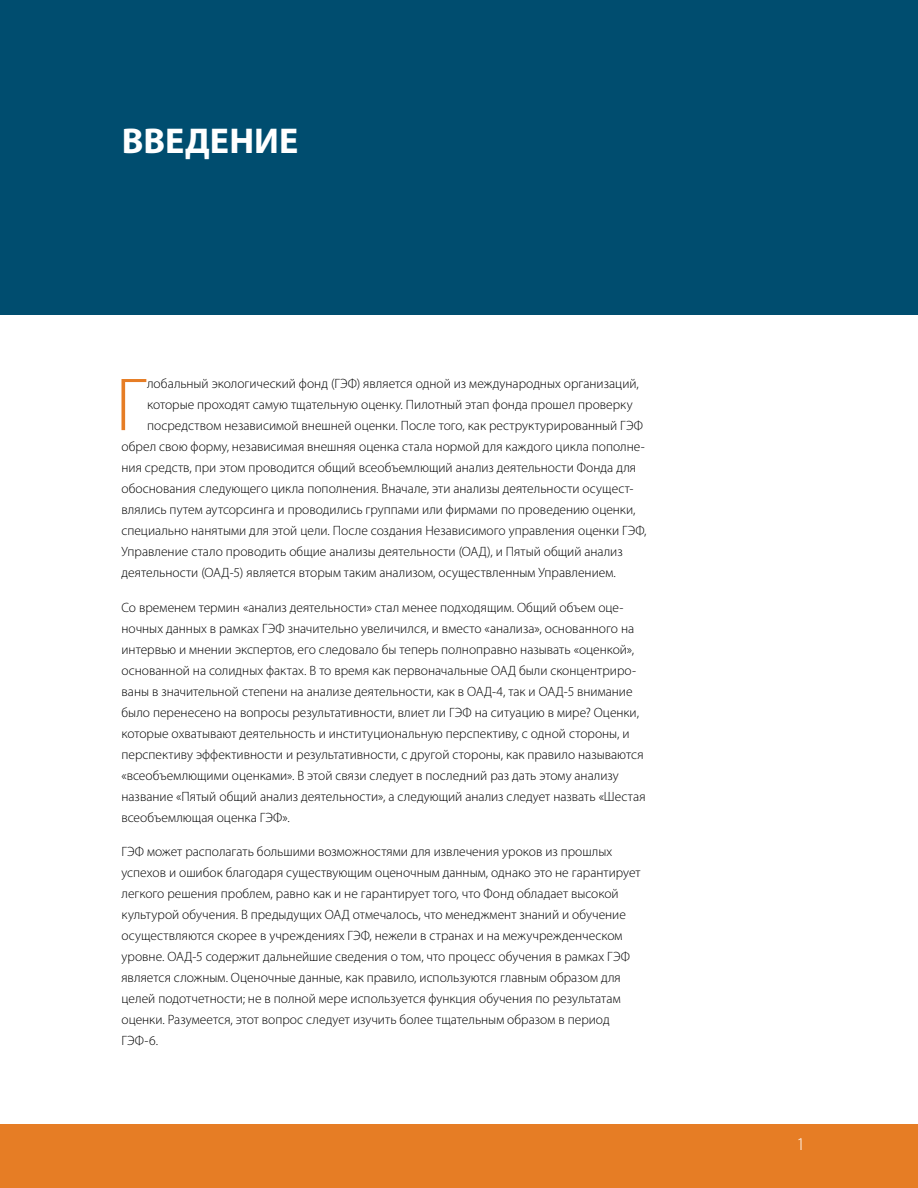
<style>
.page{position:relative;width:918px;height:1188px;background:#fff}
.page>*{position:absolute;margin:0;border:0;box-sizing:border-box;transform-origin:0 0}
.t1{font:300 75.75px "Myriad Pro";color:#e67d25}
.t2{font:700 36px "Myriad Pro";color:#fff}
.t3{font:300 18px "Myriad Pro";color:#fff}
.t4{font:300 13.5px/21px "Myriad Pro";color:#000}
</style>
<div class="page">
<div style="left:0;top:0;width:918px;height:315px;background:#004d6f"></div>
<div style="left:0;top:1125px;width:918px;height:63px;background:#e67d25"></div>
<h2 class="t2" style="left:122px;top:117px;width:178px">ВВЕДЕНИЕ</h2>
<h1 class="t1" style="left:115px;top:359px;width:32px">Г</h1>
<p class="t4" style="left:147px;top:373px;width:493px">лобальный экологический фонд (ГЭФ) является одной из международных организаций,</p>
<p class="t4" style="left:147px;top:394px;width:487px">которые проходят самую тщательную оценку. Пилотный этап фонда прошел проверку</p>
<p class="t4" style="left:147px;top:415px;width:497px">посредством независимой внешней оценки. После того, как реструктурированный ГЭФ</p>
<p class="t4" style="left:121px;top:436px;width:525px">обрел свою форму, независимая внешняя оценка стала нормой для каждого цикла пополне-</p>
<p class="t4" style="left:121px;top:457px;width:516px">ния средств, при этом проводится общий всеобъемлющий анализ деятельности Фонда для</p>
<p class="t4" style="left:121px;top:478px;width:514px">обоснования следующего цикла пополнения. Вначале, эти анализы деятельности осущест-</p>
<p class="t4" style="left:121px;top:499px;width:515px">влялись путем аутсорсинга и проводились группами или фирмами по проведению оценки,</p>
<p class="t4" style="left:121px;top:520px;width:526px">специально нанятыми для этой цели. После создания Независимого управления оценки ГЭФ,</p>
<p class="t4" style="left:121px;top:541px;width:503px">Управление стало проводить общие анализы деятельности (ОАД), и Пятый общий анализ</p>
<p class="t4" style="left:121px;top:562px;width:496px">деятельности (ОАД-5) является вторым таким анализом, осуществленным Управлением.</p>
<p class="t4" style="left:121px;top:597px;width:526px">Со временем термин «анализ деятельности» стал менее подходящим. Общий объем оце&shy;ночных данных в рамках ГЭФ значительно увеличился, и вместо «анализа», основанного на интервью и мнении экспертов, его следовало бы теперь полноправно называть «оценкой», основанной на солидных фактах. В то время как первоначальные ОАД были сконцентриро&shy;ваны в значительной степени на анализе деятельности, как в ОАД-4, так и ОАД-5 внимание было перенесено на вопросы результативности, влиет ли ГЭФ на ситуацию в мире? Оценки, которые охватывают деятельность и институциональную перспективу, с одной стороны, и перспективу эффективности и результативности, с другой стороны, как правило называются «всеобъемлющими оценками». В этой связи следует в последний раз дать этому анализу название «Пятый общий анализ деятельности», а следующий анализ следует назвать «Шестая всеобъемлющая оценка ГЭФ».</p>
<p class="t4" style="left:121px;top:841px;width:521px">ГЭФ может располагать большими возможностями для извлечения уроков из прошлых успехов и ошибок благодаря существующим оценочным данным, однако это не гарантирует легкого решения проблем, равно как и не гарантирует того, что Фонд обладает высокой культурой обучения. В предыдущих ОАД отмечалось, что менеджмент знаний и обучение осуществляются скорее в учреждениях ГЭФ, нежели в странах и на межучрежденческом уровне. ОАД-5 содержит дальнейшие сведения о том, что процесс обучения в рамках ГЭФ является сложным. Оценочные данные, как правило, используются главным образом для целей подотчетности; не в полной мере используется функция обучения по результатам оценки. Разумеется, этот вопрос следует изучить более тщательным образом в период ГЭФ-6.</p>
<h3 class="t3" style="left:796px;top:1133px;width:10px">1</h3>
</div>
